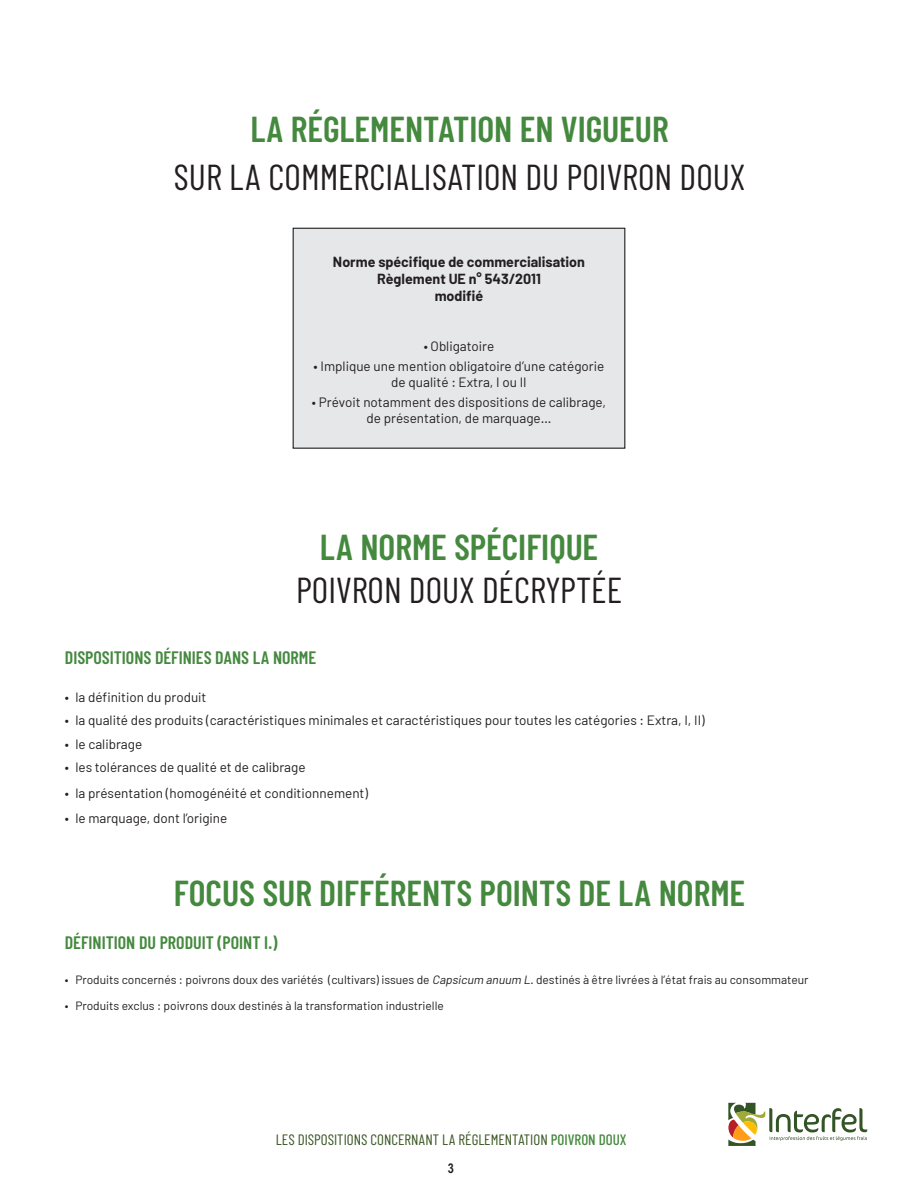
<style>
.page{position:relative;width:918px;height:1188px;background:#fff}
.page>*{position:absolute;margin:0;border:0;box-sizing:border-box;transform-origin:0 0}
.TITRE_SECTION{font:600 36px "Barlow Condensed";color:#45893f}
.t1{font:36px "Barlow Condensed";color:#231f20}
.t2{font:600 18px "Barlow Condensed";color:#45893f}
.t3{font:15px "Barlow Condensed";color:#3a5523}
.t4{font:700 14.25px/17.1px "Barlow";color:#231f20;text-align:center}
.t5{font:13.5px/16.2px "Barlow";color:#231f20;text-align:center}
.t6{font:700 13.5px "Arial Narrow";color:#231f20}
.t7{font:12px "Barlow";color:#231f20}
.s1{font-style:italic}
.s2{font-weight:500;color:#45893f}
</style>
<div class="page">
<svg style="left:728px;top:1103px;width:139px;height:43px"></svg>
<div style="left:293px;top:228px;width:332px;height:220px;background:#e6e7e9"></div>
<div style="left:293px;top:228px;width:332px;height:221px;border:1px solid #231f20"></div>
<p class="TITRE_SECTION" style="left:250px;top:107px;width:420px">LA RÉGLEMENTATION EN VIGUEUR</p>
<p class="t1" style="left:174px;top:154px;width:573px">SUR LA COMMERCIALISATION DU POIVRON DOUX</p>
<p class="t4" style="left:333px;top:253px;width:254px">Norme spécifique de commercialisation<br>Règlement UE n° 543/2011<br>modifié</p>
<p class="t5" style="left:424px;top:338px;width:72px">• Obligatoire</p>
<p class="t5" style="left:314px;top:358px;width:292px">• Implique une mention obligatoire d’une catégorie de qualité : Extra, I ou II</p>
<p class="t5" style="left:312px;top:394px;width:296px">• Prévoit notamment des dispositions de calibrage, de présentation, de marquage…</p>
<p class="TITRE_SECTION" style="left:320px;top:525px;width:280px">LA NORME SPÉCIFIQUE</p>
<p class="t1" style="left:296px;top:568px;width:328px">POIVRON DOUX DÉCRYPTÉE</p>
<p class="t2" style="left:65px;top:647px;width:253px">DISPOSITIONS DÉFINIES DANS LA NORME</p>
<p class="t5" style="left:65px;top:688px;width:143px">• la définition du produit</p>
<p class="t5" style="left:65px;top:712px;width:641px">• la qualité des produits (caractéristiques minimales et caractéristiques pour toutes les catégories : Extra, I, II)</p>
<p class="t5" style="left:65px;top:736px;width:79px">• le calibrage</p>
<p class="t5" style="left:65px;top:759px;width:242px">• les tolérances de qualité et de calibrage</p>
<p class="t5" style="left:65px;top:785px;width:305px">• la présentation (homogénéité et conditionnement)</p>
<p class="t5" style="left:65px;top:810px;width:164px">• le marquage, dont l’origine</p>
<p class="TITRE_SECTION" style="left:174px;top:870px;width:573px">FOCUS SUR DIFFÉRENTS POINTS DE LA NORME</p>
<p class="t2" style="left:65px;top:931px;width:214px">DÉFINITION DU PRODUIT (POINT I.)</p>
<p class="t7" style="left:65px;top:973px;width:745px">• Produits concernés : poivrons doux des variétés (cultivars) issues de <span class="s1">Capsicum anuum L</span>. destinés à être livrées à l’état frais au consommateur</p>
<p class="t7" style="left:65px;top:998px;width:381px">• Produits exclus : poivrons doux destinés à la transformation industrielle</p>
<p class="t3" style="left:276px;top:1130px;width:352px">LES DISPOSITIONS CONCERNANT LA RÉGLEMENTATION <span class="s2">POIVRON DOUX</span></p>
<p class="t6" style="left:448px;top:1158px;width:8px">3</p>
</div>
